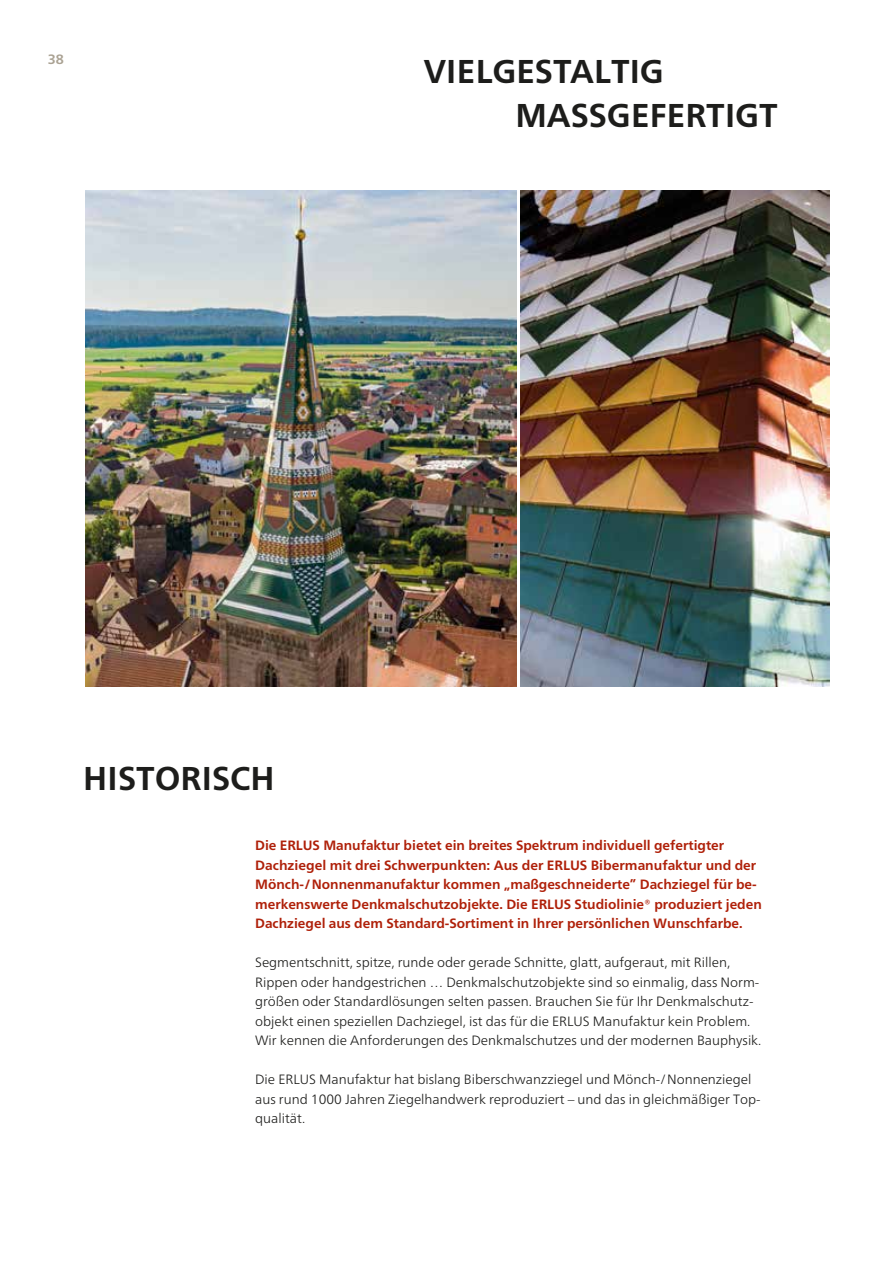
<style>
.page{position:relative;width:893px;height:1263px;background:#fff}
.page>*{position:absolute;margin:0;border:0;box-sizing:border-box;transform-origin:0 0}
.t1{font:700 33px "Frutiger Neue LT Pro";color:#1d1d1b}
.t2{font:300 13.5px/19.5px "Frutiger Neue LT Pro";color:#1d1d1b}
.t3{font:700 13.5px/19.5px "Frutiger Neue LT Pro";color:#af2009}
.t4{font:700 13.5px "Frutiger Neue LT Pro";color:#aaa293}
</style>
<div class="page">
<img style="left:85px;top:191px;width:432px;height:496px">
<img style="left:521px;top:191px;width:308px;height:496px">
<p class="t4" style="left:48px;top:54px;width:18px">38</p>
<h1 class="t1" style="left:424px;top:58px;width:242px">VIELGESTALTIG</h1>
<h1 class="t1" style="left:515px;top:102px;width:264px">MASSGEFERTIGT</h1>
<h1 class="t1" style="left:83px;top:765px;width:193px">HISTORISCH</h1>
<p class="t3" style="left:255px;top:837px;width:508px">Die ERLUS Manufaktur bietet ein breites Spektrum individuell gefertigter Dachziegel mit drei Schwerpunkten: Aus der ERLUS Bibermanufaktur und der Mönch-/Nonnenmanufaktur kommen „maßgeschneiderte” Dachziegel für be&shy;merkenswerte Denkmalschutzobjekte. Die ERLUS Studiolinie® produziert jeden Dach ziegel aus dem Standard-Sortiment in Ihrer persönlichen Wunschfarbe.</p>
<p class="t2" style="left:255px;top:954px;width:508px">Segmentschnitt, spitze, runde oder gerade Schnitte, glatt, aufgeraut, mit Rillen, Rippen oder handgestrichen … Denkmalschutzobjekte sind so einmalig, dass Norm - größen oder Standardlösungen selten passen. Brauchen Sie für Ihr Denkmalschutz&shy;objekt einen speziellen Dachziegel, ist das für die ERLUS Manufaktur kein Problem.<br>Wir kennen die Anforderungen des Denkmal schutzes und der modernen Bauphysik.</p>
<p class="t2" style="left:255px;top:1071px;width:507px">Die ERLUS Manufaktur hat bislang Biberschwanzziegel und Mönch-/Nonnenziegel aus rund 1000 Jahren Ziegelhandwerk reproduziert – und das in gleichmäßiger Top&shy;qualität.</p>
</div>
